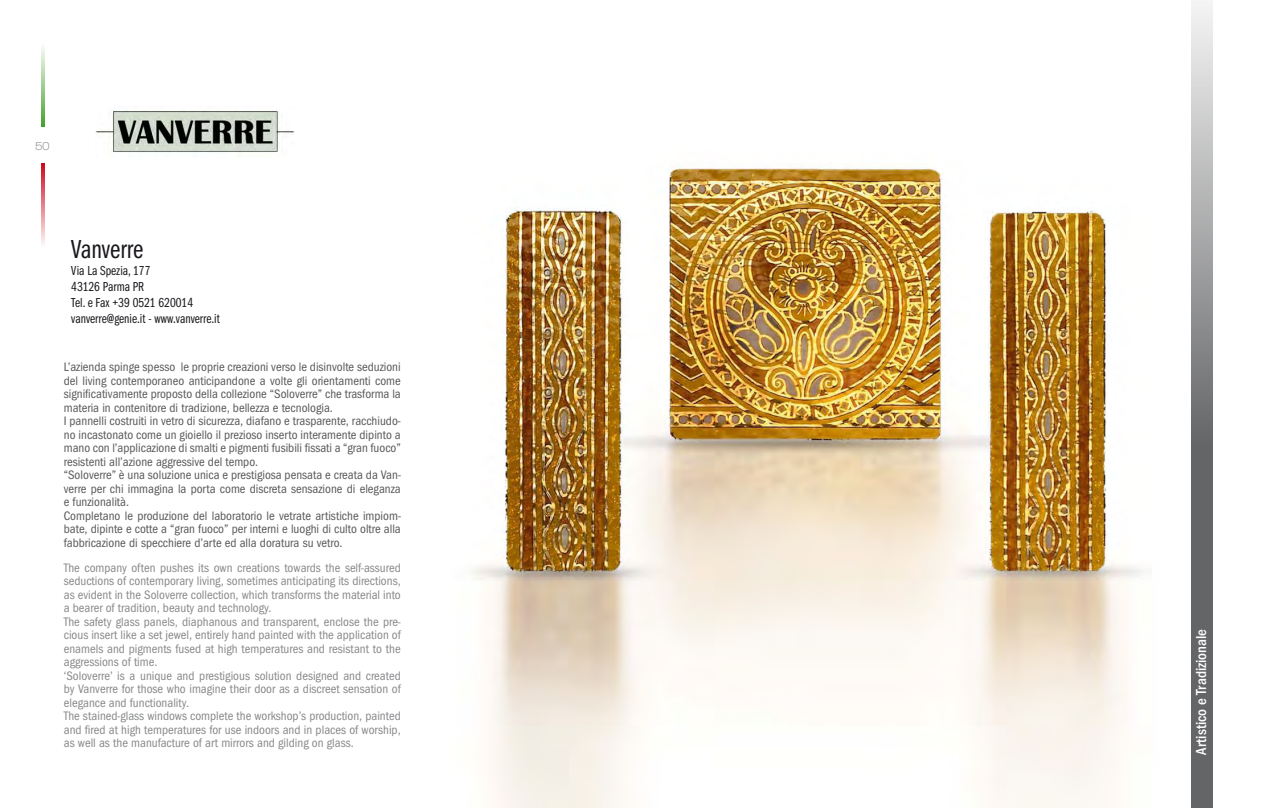
<style>
.page{position:relative;width:1276px;height:808px;background:#fff}
.page>*{position:absolute;margin:0;border:0;box-sizing:border-box;transform-origin:0 0}
.t1{font:27px "Franklin Gothic LT Book Cmpr";color:#1a171c}
.t2{font:15px "Franklin Got Cd Md ITC";color:#fff}
.t3{font:13.5px/16.2px "Franklin Gothic LT Book Cmpr";color:#1a171c}
.t4{font:12.75px/13.5px "Franklin Got Cd ITC";color:#58585a}
.t5{font:12.75px/13.5px "Franklin Got Cd ITC";color:#87888a}
.t6{font:700 12px "Walkway";color:#87888a}
</style>
<div class="page">
<svg style="left:1191px;top:2px;width:21px;height:806px;background:#8b8c8e"></svg>
<hr style="left:41px;top:163px;width:3px;height:84px;background:#cd071e">
<hr style="left:41px;top:43px;width:3px;height:84px;background:#44a12b">
<img style="left:471px;top:164px;width:672px;height:644px">
<img style="left:96px;top:110px;width:198px;height:47px">
<p class="t6" style="left:36px;top:140px;width:16px">50</p>
<h1 class="t1" style="left:71px;top:235px;width:74px">Vanverre</h1>
<p class="t3" style="left:71px;top:262px;width:150px">Via La Spezia, 177<br>43126 Parma PR<br>Tel. e Fax +39 0521 620014 vanverre@genie.it - www.vanverre.it</p>
<p class="t4" style="left:64px;top:360px;width:338px">L’azienda spinge spesso le proprie creazioni verso le disinvolte seduzioni del living contemporaneo anticipandone a volte gli orientamenti come significativamente proposto della collezione “Soloverre” che trasforma la materia in contenitore di tradizione, bellezza e tecnologia.<br>I pannelli costruiti in vetro di sicurezza, diafano e trasparente, racchiudo&shy;no incastonato come un gioiello il prezioso inserto interamente dipinto a mano con l’applicazione di smalti e pigmenti fusibili fissati a “gran fuoco” resistenti all’azione aggressive del tempo.<br>“Soloverre” è una soluzione unica e prestigiosa pensata e creata da Van&shy;verre per chi immagina la porta come discreta sensazione di eleganza e funzionalità.<br>Completano le produzione del laboratorio le vetrate artistiche impiom&shy;bate, dipinte e cotte a “gran fuoco” per interni e luoghi di culto oltre alla fabbricazione di specchiere d’arte ed alla doratura su vetro.</p>
<p class="t5" style="left:64px;top:561px;width:338px">The company often pushes its own creations towards the self-assured seductions of contemporary living, sometimes anticipating its directions, as evident in the Soloverre collection, which transforms the material into a bearer of tradition, beauty and technology.<br>The safety glass panels, diaphanous and transparent, enclose the pre&shy;cious insert like a set jewel, entirely hand painted with the application of enamels and pigments fused at high temperatures and resistant to the aggressions of time.<br>‘Soloverre’ is a unique and prestigious solution designed and created by Vanverre for those who imagine their door as a discreet sensation of elegance and functionality.<br>The stained-glass windows complete the workshop’s production, painted and fired at high temperatures for use indoors and in places of worship, as well as the manufacture of art mirrors and gilding on glass.</p>
<p class="t2" style="left:1192px;top:755px;width:127px;rotate:-90deg">Artistico e Tradizionale</p>
</div>
